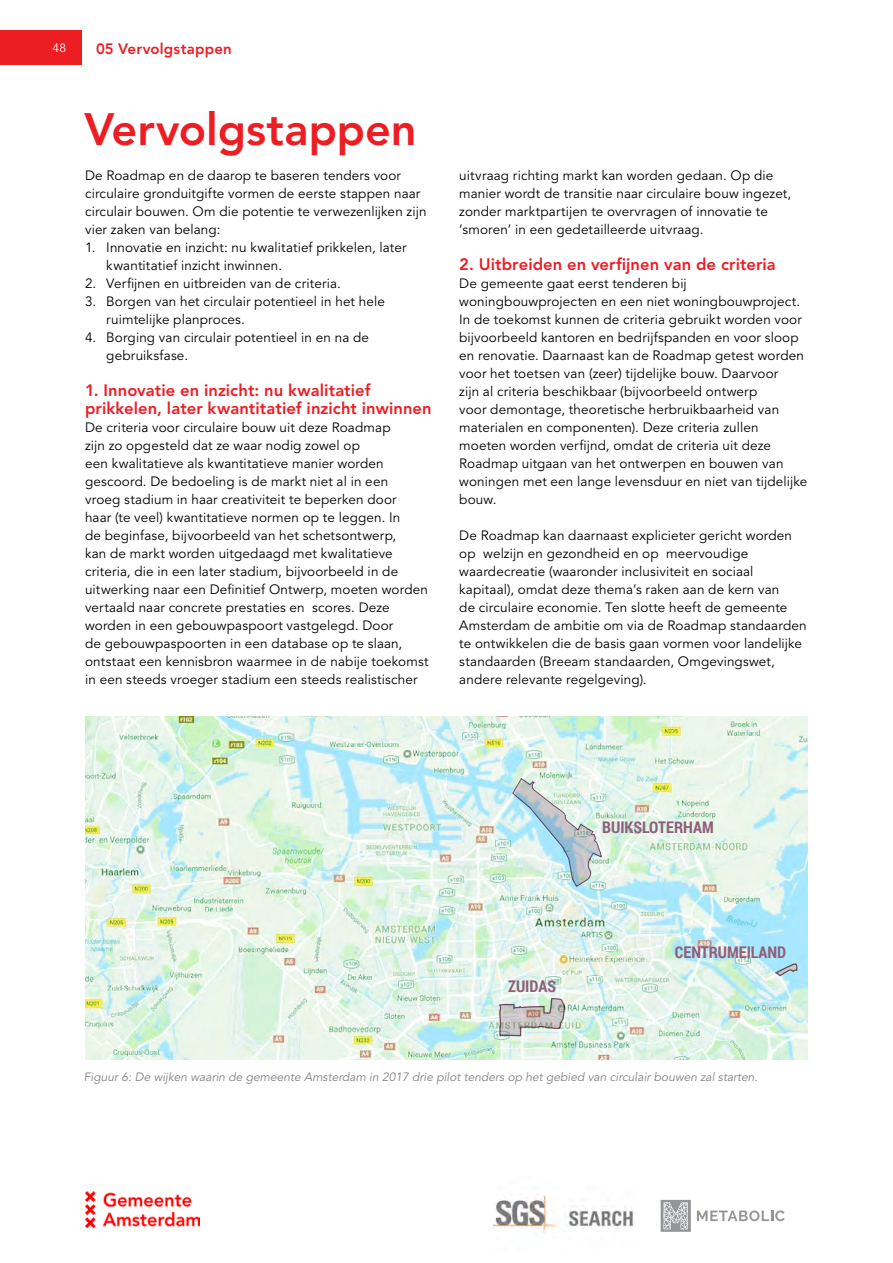
<style>
.page{position:relative;width:893px;height:1263px;background:#fff}
.page>*{position:absolute;margin:0;border:0;box-sizing:border-box;transform-origin:0 0}
.t1{font:800 45px "Avenir LT Std";color:#ed1d24}
.t2{font:800 16.5px/18px "Avenir LT Std";letter-spacing:.005em;color:#ed1d24}
.t3{font:700 16.05px "Roboto Condensed";color:#8f5f79}
.t4{font:800 15px "Avenir LT Std";letter-spacing:.015em;color:#ed1d24}
.t5{font:13.5px/18px "Avenir LT Std";letter-spacing:.01em;color:#000}
.t6{font:italic 12px "Avenir LT Std";color:#808285}
.t7{font:12px "Avenir LT Std";color:#fff}
</style>
<div class="page">
<div style="left:0;top:30px;width:81px;height:34px;background:#ed1d24"></div>
<svg style="left:661px;top:1200px;width:30px;height:32px"></svg>
<svg style="left:697px;top:1210px;width:88px;height:11px"></svg>
<img style="left:85px;top:1191px;width:114px;height:36px">
<img style="left:493px;top:1194px;width:143px;height:41px">
<svg style="left:85px;top:717px;width:723px;height:343px"></svg>
<svg style="left:499px;top:998px;width:66px;height:38px"></svg>
<svg style="left:512px;top:779px;width:90px;height:108px"></svg>
<svg style="left:775px;top:963px;width:22px;height:13px"></svg>
<p class="t7" style="left:53px;top:41px;width:15px">48</p>
<p class="t4" style="left:96px;top:40px;width:137px">05 Vervolgstappen</p>
<h1 class="t1" style="left:84px;top:102px;width:334px">Vervolgstappen</h1>
<p class="t5" style="left:85px;top:167px;width:343px">De Roadmap en de daarop te baseren tenders voor circulaire gronduitgifte vormen de eerste stappen naar circulair bouwen. Om die potentie te verwezenlijken zijn vier zaken van belang:</p>
<p class="t5" style="left:106px;top:239px;width:302px;text-indent:-21px">1. Innovatie en inzicht: nu kwalitatief prikkelen, later kwantitatief inzicht inwinnen.</p>
<p class="t5" style="left:85px;top:275px;width:257px">2. Verfijnen en uitbreiden van de criteria.</p>
<p class="t5" style="left:106px;top:293px;width:280px;text-indent:-21px">3. Borgen van het circulair potentieel in het hele ruimtelijke planproces.</p>
<p class="t5" style="left:106px;top:329px;width:264px;text-indent:-21px">4. Borging van circulair potentieel in en na de gebruiksfase.</p>
<p class="t2" style="left:85px;top:381px;width:348px">1. Innovatie en inzicht: nu kwalitatief prikkelen, later kwantitatief inzicht inwinnen</p>
<p class="t5" style="left:85px;top:419px;width:345px">De criteria voor circulaire bouw uit deze Roadmap<br>zijn zo opgesteld dat ze waar nodig zowel op<br>een kwalitatieve als kwantitatieve manier worden gescoord. De bedoeling is de markt niet al in een<br>vroeg stadium in haar creativiteit te beperken door<br>haar (te veel) kwantitatieve normen op te leggen. In<br>de beginfase, bijvoorbeeld van het schetsontwerp,<br>kan de markt worden uitgedaagd met kwalitatieve criteria, die in een later stadium, bijvoorbeeld in de uitwerking naar een Definitief Ontwerp, moeten worden vertaald naar concrete prestaties en scores. Deze worden in een gebouwpaspoort vastgelegd. Door<br>de gebouwpaspoorten in een database op te slaan, ontstaat een kennisbron waarmee in de nabije toekomst in een steeds vroeger stadium een steeds realistischer</p>
<p class="t5" style="left:459px;top:167px;width:333px">uitvraag richting markt kan worden gedaan. Op die manier wordt de transitie naar circulaire bouw ingezet, zonder marktpartijen te overvragen of innovatie te ‘smoren’ in een gedetailleerde uitvraag.</p>
<p class="t2" style="left:459px;top:255px;width:318px">2. Uitbreiden en verfijnen van de criteria</p>
<p class="t5" style="left:459px;top:275px;width:350px">De gemeente gaat eerst tenderen bij woningbouwprojecten en een niet woningbouwproject.<br>In de toekomst kunnen de criteria gebruikt worden voor bijvoorbeeld kantoren en bedrijfspanden en voor sloop en renovatie. Daarnaast kan de Roadmap getest worden voor het toetsen van (zeer) tijdelijke bouw. Daarvoor<br>zijn al criteria beschikbaar (bijvoorbeeld ontwerp<br>voor demontage, theoretische herbruikbaarheid van materialen en componenten). Deze criteria zullen moeten worden verfijnd, omdat de criteria uit deze Roadmap uitgaan van het ontwerpen en bouwen van woningen met een lange levensduur en niet van tijdelijke bouw.</p>
<p class="t5" style="left:459px;top:527px;width:349px">De Roadmap kan daarnaast explicieter gericht worden op welzijn en gezondheid en op meervoudige waardecreatie (waaronder inclusiviteit en sociaal kapitaal), omdat deze thema’s raken aan de kern van<br>de circulaire economie. Ten slotte heeft de gemeente Amsterdam de ambitie om via de Roadmap standaarden te ontwikkelen die de basis gaan vormen voor landelijke standaarden (Breeam standaarden, Omgevingswet, andere relevante regelgeving).</p>
<p class="t3" style="left:508px;top:975px;width:49px">ZUIDAS</p>
<p class="t3" style="left:602px;top:816px;width:113px">BUIKSLOTERHAM</p>
<p class="t3" style="left:675px;top:941px;width:113px">CENTRUMEILAND</p>
<p class="t6" style="left:84px;top:1070px;width:675px">Figuur 6: De wijken waarin de gemeente Amsterdam in 2017 drie pilot tenders op het gebied van circulair bouwen zal starten.</p>
</div>
